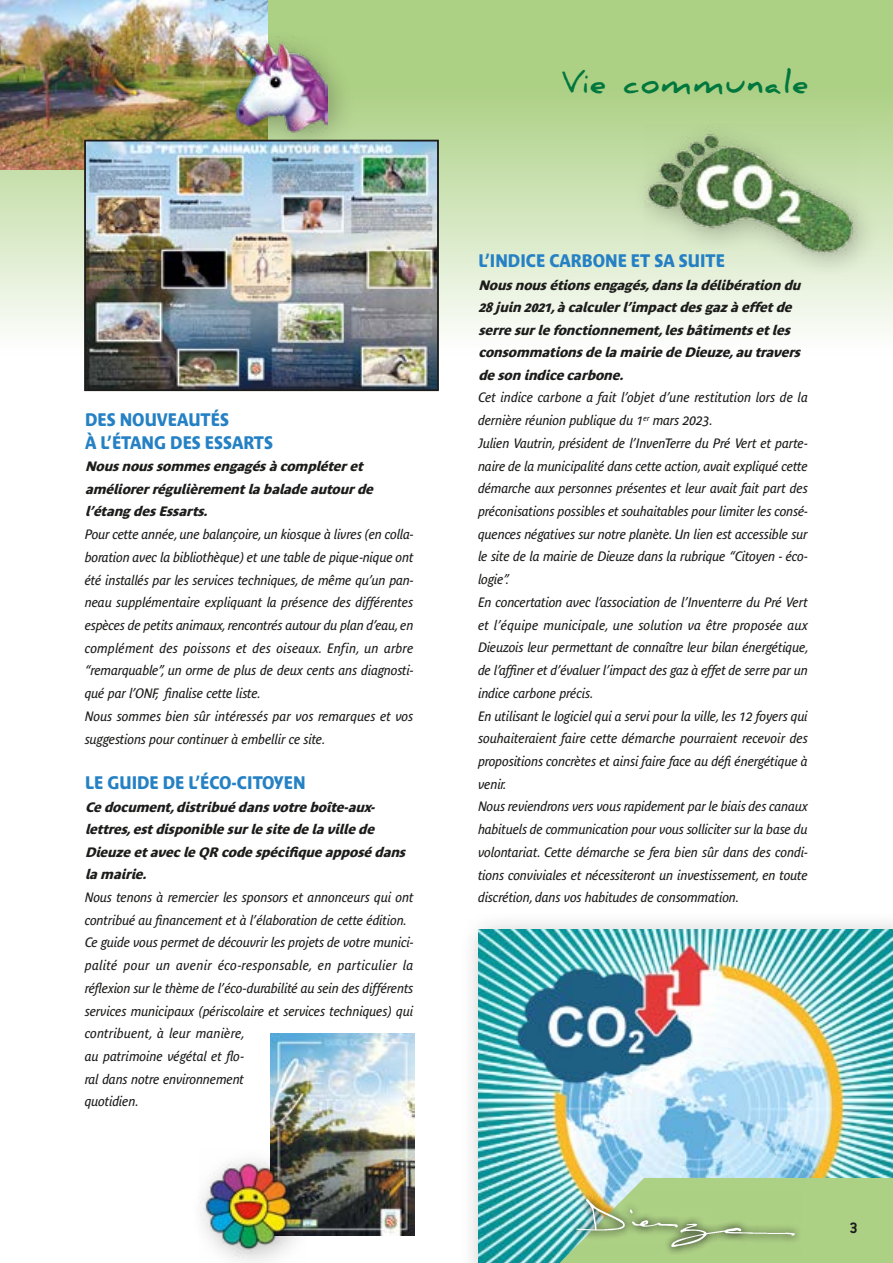
<style>
.page{position:relative;width:893px;height:1263px;background:#fff}
.page>*{position:absolute;margin:0;border:0;box-sizing:border-box;transform-origin:0 0}
.RUBRIQUE{font:700 30px "Daniel";letter-spacing:.05em;color:#00773d}
.INTER{font:700 18px/22.8px "Bienvenue";color:#2581c4;scale:.9 1}
.t1{font:700 16.5px "Conduit ITC";color:#1c1c1b}
.TEXTE{font:italic 13.5px/22.6px "Bienvenue";color:#1c1c1b;text-align:justify}
.CHAPO{font:italic 700 13.5px/22.5px "Bienvenue";letter-spacing:-.005em;color:#1c1c1b}
</style>
<div class="page">
<svg style="left:0;top:0;width:893px;height:332px;background:#c5deaa"></svg>
<div style="left:459px;top:910px;width:434px;height:353px;background:#f9f9f9"></div>
<img style="left:478px;top:929px;width:415px;height:334px">
<svg style="left:551px;top:1178px;width:342px;height:85px;background:#a6ce8b"></svg>
<img style="left:0;top:0;width:268px;height:169px">
<img style="left:87px;top:143px;width:349px;height:245px">
<div style="left:84px;top:140px;width:355px;height:251px;border:2px solid #1c1c1b"></div>
<div style="left:218px;top:26px;width:138px;height:131px;background:#1c1c1b;opacity:.3"></div>
<img style="left:224px;top:36px;width:104px;height:103px">
<img style="left:270px;top:1033px;width:145px;height:203px">
<div style="left:188px;top:1146px;width:129px;height:117px;background:#1c1c1b;opacity:.3"></div>
<img style="left:199px;top:1149px;width:106px;height:114px">
<div style="left:630px;top:117px;width:249px;height:161px;background:#1c1c1b;opacity:.3"></div>
<img style="left:644px;top:125px;width:213px;height:142px">
<img style="left:561px;top:1180px;width:247px;height:81px">
<p class="INTER" style="left:85px;top:408px;width:210px">DES NOUVEAUTÉS<br>À L’ÉTANG DES ESSARTS</p>
<p class="CHAPO" style="left:85px;top:455px;width:293px">Nousnoussommesengagésàcompléteret améliorerrégulièrementlabaladeautourde l’étangdesEssarts.</p>
<p class="TEXTE" style="left:85px;top:523px;width:330px">Pour cette année, une balançoire, un kiosque à livres (en colla&shy;boration avec la bibliothèque) et une table de pique-nique ont été installés par les services techniques, de même qu’un pan&shy;neau supplémentaire expliquant la présence des différentes espèces de petits animaux, rencontrés autour du plan d’eau, en complément des poissons et des oiseaux. Enfin, un arbre “remarquable”, un orme de plus de deux cents ans diagnosti&shy;qué par l’ONF, finalise cette liste.</p>
<p class="TEXTE" style="left:85px;top:705px;width:330px">Nous sommes bien sûr intéressés par vos remarques et vos suggestions pour continuer à embellir ce site.</p>
<p class="INTER" style="left:85px;top:771px;width:247px">LE GUIDE DE L’ÉCO-CITOYEN</p>
<p class="CHAPO" style="left:85px;top:795px;width:326px">Cedocument, distribuédansvotreboîte-aux&shy;lettres, estdisponiblesurlesitedelavillede DieuzeetavecleQR codespécifiqueapposédans lamairie.</p>
<p class="TEXTE" style="left:85px;top:886px;width:330px">Nous tenons à remercier les sponsors et annonceurs qui ont contribué au financement et à l’élaboration de cette édition.</p>
<p class="TEXTE" style="left:85px;top:931px;width:330px;text-align:left">Ce guide vous permet de découvrir les projets de votre munici&shy;palité pour un avenir éco-responsable, en particulier la réflexion sur le thème de l’éco-durabilité au sein des différents services municipaux (périscolaire et services techniques) qui contribuent, à leur manière,<br>au patrimoine végétal et flo-<br>ral dans notre environnement<br>quotidien.</p>
<p class="RUBRIQUE" style="left:561px;top:65px;width:248px">Vie communale</p>
<p class="INTER" style="left:478px;top:249px;width:275px">L’INDICE CARBONE ET SA SUITE</p>
<p class="CHAPO" style="left:478px;top:273px;width:327px">Nousnousétionsengagés, dansladélibération du 28juin 2021, àcalculerl’impactdesgazàeffetde serresurlefonctionnement, lesbâtimentsetles consommationsdelamairiedeDieuze, au travers deson indicecarbone.</p>
<p class="TEXTE" style="left:478px;top:386px;width:331px">Cet indice carbone a fait l’objet d’une restitution lors de la dernière réunion publique du 1<sup>er</sup> mars 2023.</p>
<p class="TEXTE" style="left:478px;top:432px;width:331px">Julien Vautrin, président de l’InvenTerre du Pré Vert et parte&shy;naire de la municipalité dans cette action, avait expliqué cette démarche aux personnes présentes et leur avait fait part des préconisations possibles et souhaitables pour limiter les consé&shy;quences négatives sur notre planète. Un lien est accessible sur le site de la mairie de Dieuze dans la rubrique “Citoyen - éco&shy;logie”.</p>
<p class="TEXTE" style="left:478px;top:591px;width:332px">En concertation avec l’association de l’Inventerre du Pré Vert et l’équipe municipale, une solution va être proposée aux Dieuzois leur permettant de connaître leur bilan énergétique, de l’affiner et d’évaluer l’impact des gaz à effet de serre par un indice carbone précis.</p>
<p class="TEXTE" style="left:478px;top:704px;width:331px">En utilisant le logiciel qui a servi pour la ville, les 12 foyers qui souhaiteraient faire cette démarche pourraient recevoir des propositions concrètes et ainsi faire face au défi énergétique à venir.</p>
<p class="TEXTE" style="left:478px;top:795px;width:331px">Nous reviendrons vers vous rapidement par le biais des canaux habituels de communication pour vous solliciter sur la base du volontariat. Cette démarche se fera bien sûr dans des condi&shy;tions conviviales et nécessiteront un investissement, en toute discrétion, dans vos habitudes de consommation.</p>
<p class="t1" style="left:850px;top:1218px;width:10px">3</p>
</div>
